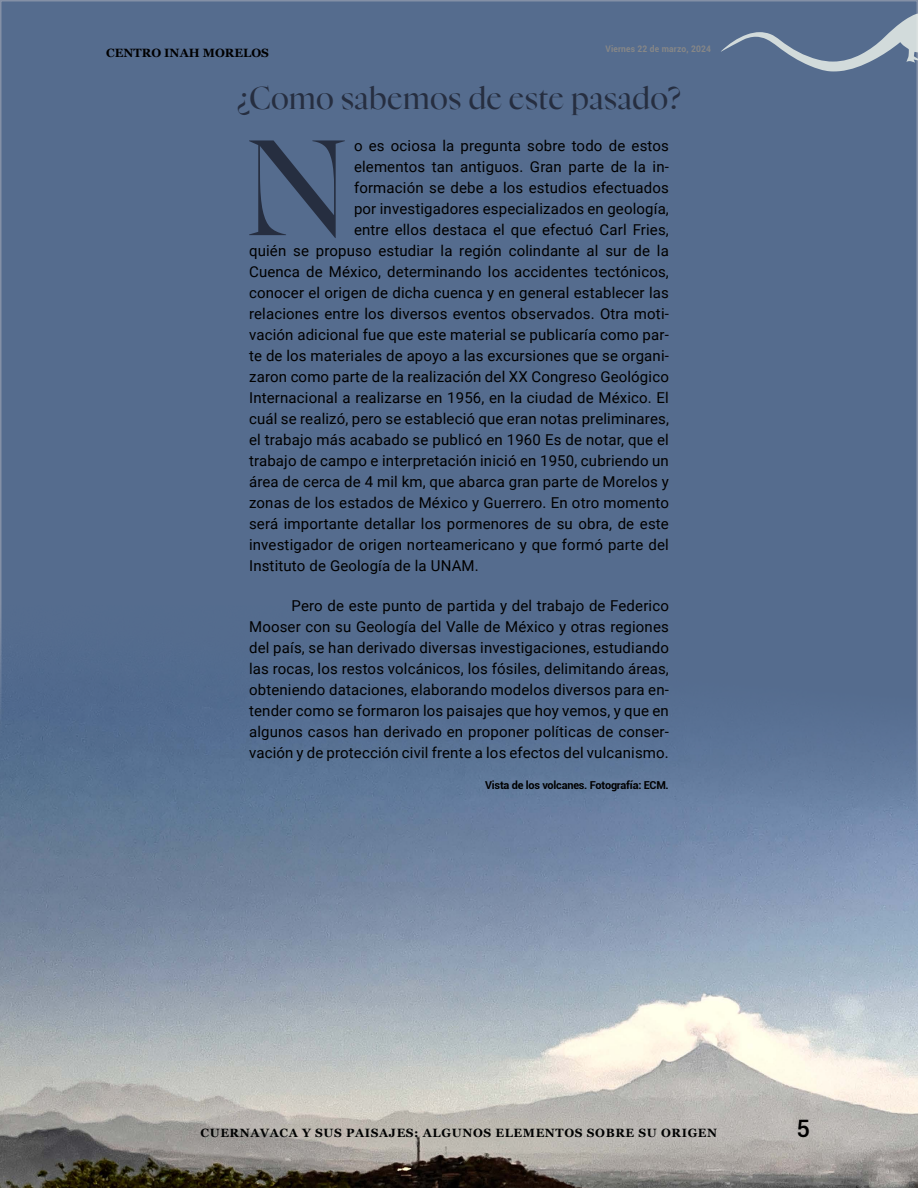
<style>
.page{position:relative;width:918px;height:1188px;background:#fff}
.page>*{position:absolute;margin:0;border:0;box-sizing:border-box;transform-origin:0 0}
.t1{font:133.05px "Nyght Serif";color:#262e40}
.t2{font:30px "Nyght Serif";letter-spacing:.02em;color:#262e40}
.t3{font:500 24px "Roboto";color:#000}
.t4{font:15px/21px "Roboto";letter-spacing:.01em;color:#000;text-align:justify}
.t5{font:700 12px "Georgia";letter-spacing:.05em;color:#010202}
.t6{font:700 12px "Georgia";color:#000}
.t7{font:700 10.95px "Roboto";letter-spacing:-.02em;color:#000}
.t8{font:700 9px "Roboto";letter-spacing:.02em;color:#878787;scale:.94 1}
</style>
<div class="page">
<div style="left:1px;top:1px;width:916px;height:844px;background:#556c8e"></div>
<img style="left:0;top:605px;width:918px;height:583px">
<svg style="left:721px;top:14px;width:197px;height:57px"></svg>
<p class="t6" style="left:106px;top:43px;width:164px">CENTRO INAH MORELOS</p>
<p class="t8" style="left:606px;top:43px;width:114px">Viernes 22 de marzo, 2024</p>
<h2 class="t2" style="left:237px;top:78px;width:446px">¿Como sabemos de este pasado?</h2>
<h1 class="t1" style="left:247px;top:96px;width:102px">N</h1>
<p class="t4" style="left:354px;top:135px;width:316px">o es ociosa la pregunta sobre todo de estos</p>
<p class="t4" style="left:354px;top:156px;width:316px">elementos tan antiguos. Gran parte de la in-</p>
<p class="t4" style="left:354px;top:177px;width:316px">formación se debe a los estudios efectuados</p>
<p class="t4" style="left:354px;top:198px;width:316px">por investigadores especializados en geología,</p>
<p class="t4" style="left:354px;top:219px;width:316px">entre ellos destaca el que efectuó Carl Fries,</p>
<p class="t4" style="left:249px;top:240px;width:421px">quién se propuso estudiar la región colindante al sur de la</p>
<p class="t4" style="left:249px;top:261px;width:421px">Cuenca de México, determinando los accidentes tectónicos,</p>
<p class="t4" style="left:249px;top:282px;width:421px">conocer el origen de dicha cuenca y en general establecer las</p>
<p class="t4" style="left:249px;top:303px;width:421px">relaciones entre los diversos eventos observados. Otra moti-</p>
<p class="t4" style="left:249px;top:324px;width:421px">vación adicional fue que este material se publicaría como par-</p>
<p class="t4" style="left:249px;top:345px;width:421px">te de los materiales de apoyo a las excursiones que se organi-</p>
<p class="t4" style="left:249px;top:366px;width:421px">zaron como parte de la realización del XX Congreso Geológico</p>
<p class="t4" style="left:249px;top:387px;width:421px">Internacional a realizarse en 1956, en la ciudad de México. El</p>
<p class="t4" style="left:249px;top:408px;width:421px">cuál se realizó, pero se estableció que eran notas preliminares,</p>
<p class="t4" style="left:249px;top:429px;width:421px">el trabajo más acabado se publicó en 1960 Es de notar, que el</p>
<p class="t4" style="left:249px;top:450px;width:421px">trabajo de campo e interpretación inició en 1950, cubriendo un</p>
<p class="t4" style="left:249px;top:471px;width:421px">área de cerca de 4 mil km, que abarca gran parte de Morelos y</p>
<p class="t4" style="left:249px;top:492px;width:421px">zonas de los estados de México y Guerrero. En otro momento</p>
<p class="t4" style="left:249px;top:513px;width:421px">será importante detallar los pormenores de su obra, de este</p>
<p class="t4" style="left:249px;top:534px;width:421px">investigador de origen norteamericano y que formó parte del</p>
<p class="t4" style="left:249px;top:555px;width:231px">Instituto de Geología de la UNAM.</p>
<p class="t4" style="left:249px;top:595px;width:421px;text-indent:43px">Pero de este punto de partida y del trabajo de Federico Mooser con su Geología del Valle de México y otras regiones del país, se han derivado diversas investigaciones, estudiando las rocas, los restos volcánicos, los fósiles, delimitando áreas, obteniendo dataciones, elaborando modelos diversos para en&shy;tender como se formaron los paisajes que hoy vemos, y que en algunos casos han derivado en proponer políticas de conser&shy;vación y de protección civil frente a los efectos del vulcanismo.</p>
<p class="t7" style="left:485px;top:777px;width:185px">Vista de los volcanes. Fotografía: ECM.</p>
<p class="t5" style="left:201px;top:1124px;width:518px">CUERNAVACA Y SUS PAISAJES: ALGUNOS ELEMENTOS SOBRE SU ORIGEN</p>
<h3 class="t3" style="left:796px;top:1112px;width:15px">5</h3>
</div>
